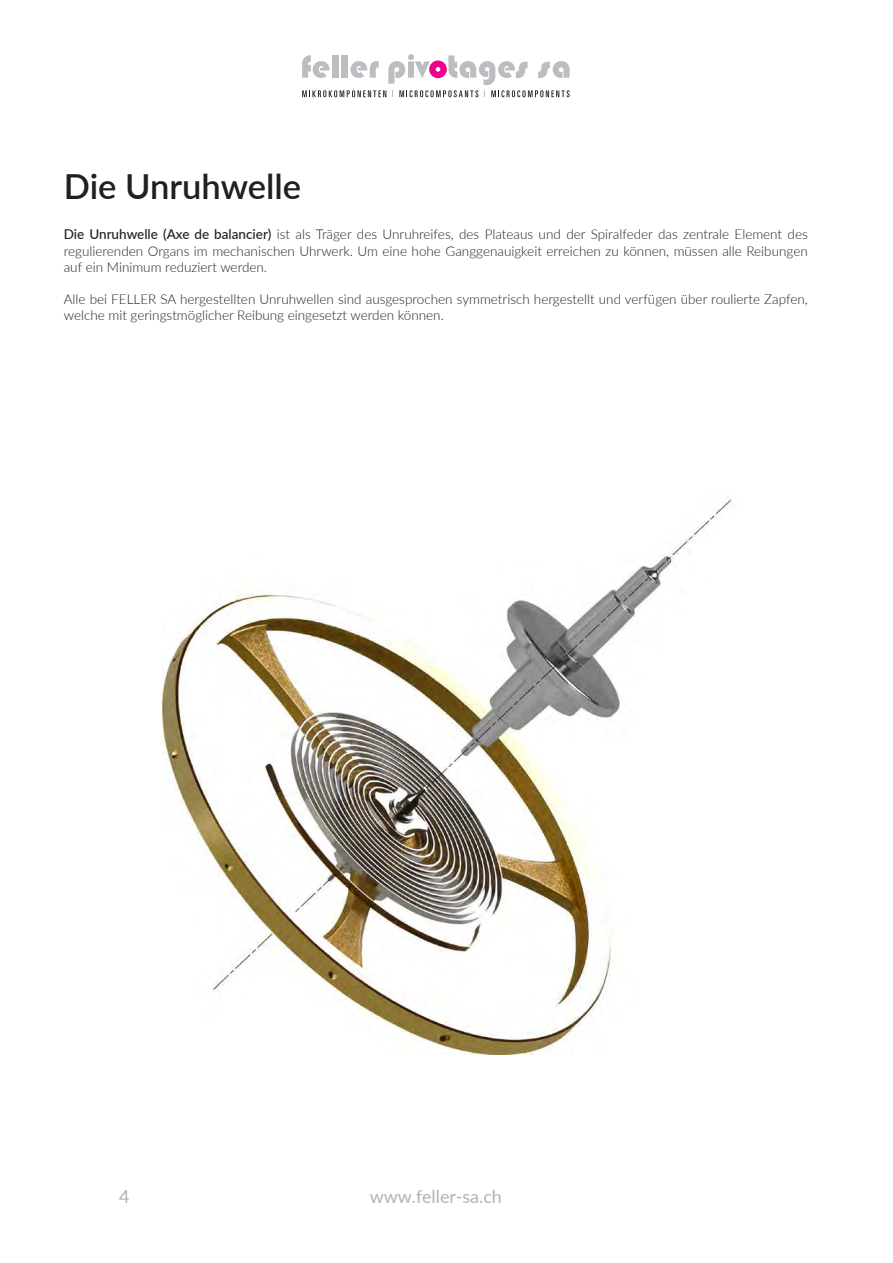
<style>
.page{position:relative;width:893px;height:1263px;background:#fff}
.page>*{position:absolute;margin:0;border:0;box-sizing:border-box;transform-origin:0 0}
.t1{font:600 34.5px "Lato";color:#231f20}
.t2{font:18px "Lato";color:#b2b3b7}
.t3{font:300 13.5px/16.2px "Lato";color:#231f20;text-align:justify}
.s1{font-weight:500}
</style>
<div class="page">
<svg style="left:302px;top:54px;width:268px;height:43px"></svg>
<img style="left:162px;top:498px;width:571px;height:556px">
<h1 class="t1" style="left:64px;top:162px;width:239px">Die Unruhwelle</h1>
<p class="t3" style="left:64px;top:226px;width:746px"><span class="s1">Die Unruhwelle (Axe de balancier)</span> ist als Träger des Unruhreifes, des Plateaus und der Spiralfeder das zentrale Element des regulierenden Organs im mechanischen Uhrwerk. Um eine hohe Ganggenauigkeit erreichen zu können, müssen alle Reibungen auf ein Minimum reduziert werden.</p>
<p class="t3" style="left:64px;top:291px;width:745px">Alle bei FELLER SA hergestellten Unruhwellen sind ausgesprochen symmetrisch hergestellt und verfügen über roulierte Zapfen, welche mit geringstmöglicher Reibung eingesetzt werden können.</p>
<h2 class="t2" style="left:119px;top:1184px;width:12px">4</h2>
<h2 class="t2" style="left:370px;top:1184px;width:134px">www.feller-sa.ch</h2>
</div>
